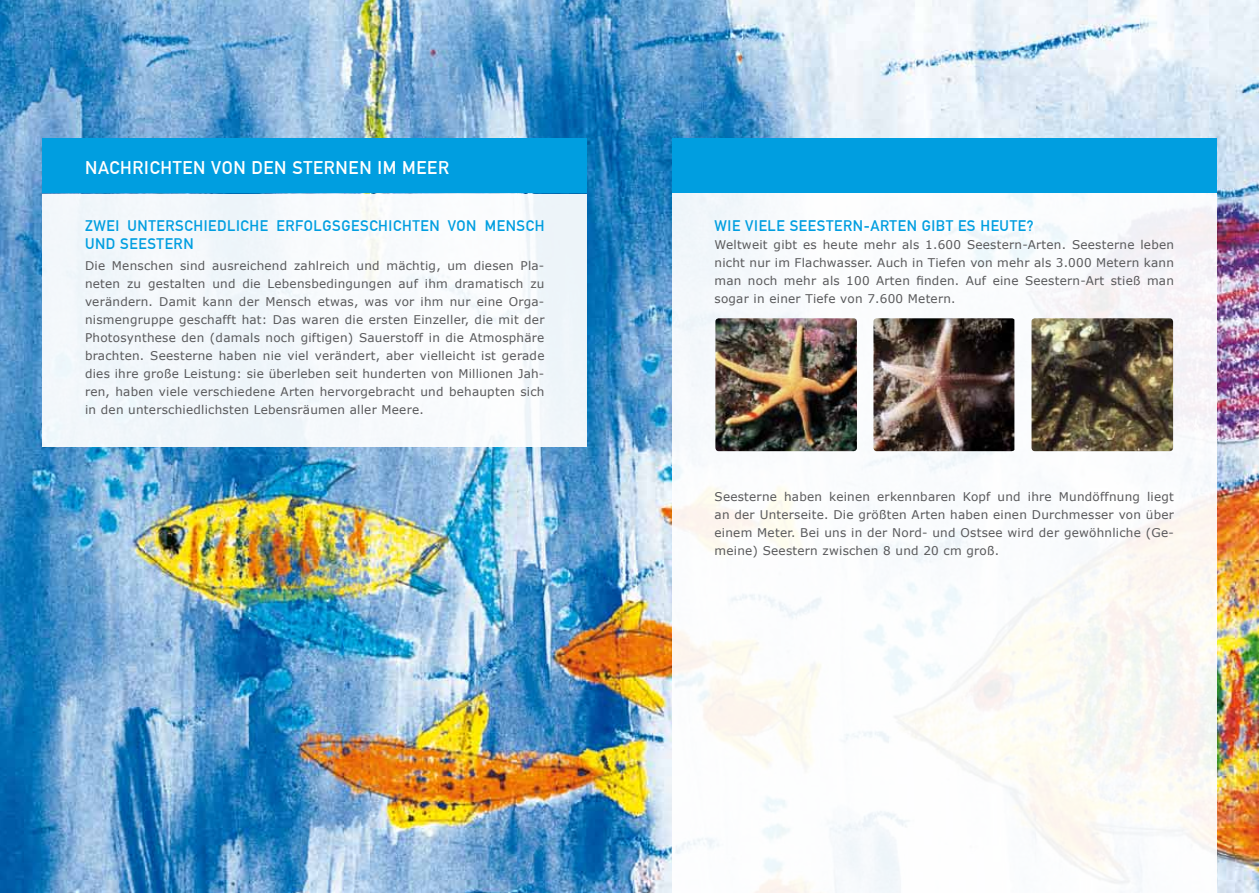
<style>
.page{position:relative;width:1259px;height:893px;background:#fff}
.page>*{position:absolute;margin:0;border:0;box-sizing:border-box;transform-origin:0 0}
.t1{font:18px "DIN Mittelschrift LT Alternate";letter-spacing:.04em;color:#fff}
.t2{font:15px "DIN Mittelschrift LT Alternate";letter-spacing:.04em;color:#009ee0}
.t3{font:12px/18px "Verdana";letter-spacing:.02em;color:#58585a;text-align:justify}
</style>
<div class="page">
<img style="left:0;top:0;width:1259px;height:893px">
<div style="left:43px;top:194px;width:544px;height:252px;background:#f4f8fb"></div>
<div style="left:43px;top:138px;width:544px;height:55px;background:#009ee0"></div>
<div style="left:672px;top:193px;width:544px;height:700px;background:#fff"></div>
<div style="left:672px;top:138px;width:544px;height:55px;background:#009ee0"></div>
<img style="left:715px;top:318px;width:142px;height:133px">
<img style="left:873px;top:318px;width:141px;height:133px">
<img style="left:1031px;top:318px;width:142px;height:133px">
<h1 class="t1" style="left:85px;top:157px;width:361px">NACHRICHTEN VON DEN STERNEN IM MEER</h1>
<p class="t2" style="left:85px;top:217px;width:91px">ZWEI UNTERSC</p>
<p class="t2" style="left:193px;top:217px;width:139px">HIEDLICHE ERFOLGSG</p>
<p class="t2" style="left:351px;top:217px;width:195px">ESCHICHTEN VON MENSCH</p>
<p class="t2" style="left:85px;top:235px;width:110px">UND SEESTERN</p>
<p class="t3" style="left:85px;top:256px;width:461px">Die Menschen sind ausreichend zahlreich und mächtig, um diesen Pla&shy;neten zu gestalten und die Lebensbedingungen auf ihm dramatisch zu verändern. Damit kann der Mensch etwas, was vor ihm nur eine Orga&shy;nismengruppe geschafft hat: Das waren die ersten Einzeller, die mit der Photosynthese den (damals noch giftigen) Sauerstoff in die Atmosphäre brachten. Seesterne haben nie viel verändert, aber vielleicht ist gerade dies ihre große Leistung: sie überleben seit hunderten von Millionen Jah&shy;ren, haben viele verschiedene Arten hervorgebracht und behaupten sich in den unterschiedlichsten Lebensräumen aller Meere.</p>
<p class="t2" style="left:714px;top:217px;width:321px">WIE VIELE SEESTERN-ARTEN GIBT ES HEUTE?</p>
<p class="t3" style="left:714px;top:235px;width:461px">Weltweit gibt es heute mehr als 1.600 Seestern-Arten. Seesterne leben nicht nur im Flachwasser. Auch in Tiefen von mehr als 3.000 Metern kann man noch mehr als 100 Arten finden. Auf eine Seestern-Art stieß man sogar in einer Tiefe von 7.600 Metern.</p>
<p class="t3" style="left:714px;top:487px;width:461px">Seesterne haben keinen erkennbaren Kopf und ihre Mundöffnung liegt an der Unterseite. Die größten Arten haben einen Durchmesser von über einem Meter. Bei uns in der Nord- und Ostsee wird der gewöhnliche (Ge&shy;meine) Seestern zwischen 8 und 20 cm groß.</p>
</div>
